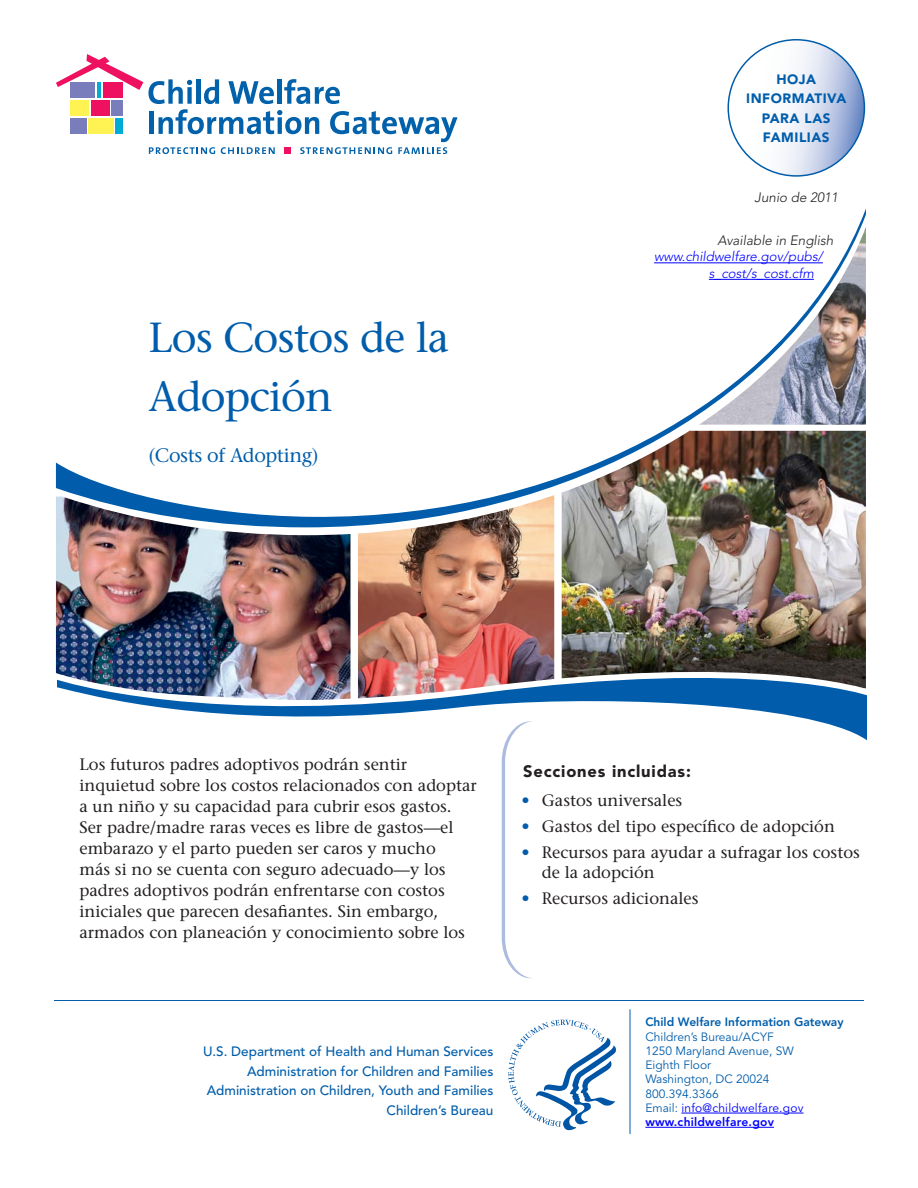
<style>
.page{position:relative;width:918px;height:1188px;background:#fff}
.page>*{position:absolute;margin:0;border:0;box-sizing:border-box;transform-origin:0 0}
.Cover_header{font:42px/58.5px "Stone Serif";letter-spacing:-.02em;color:#015dab}
.Cover_subhead{font:19.5px "Stone Serif";letter-spacing:-.02em;color:#015dab}
.Body_copy{font:16.5px/21px "Stone Serif";color:#231f20}
.What_s_Inside_list{font:16.5px/19.5px "Stone Serif";color:#231f20}
.t1{font:900 16.5px "Avenir";letter-spacing:.05em;color:#231f20}
.t2{font:500 13.5px/19.5px "Avenir";color:#015dab;text-align:right}
.t3{font:italic 300 13.5px "Avenir";color:#00f}
.t4{font:900 13.5px/19.5px "Avenir";letter-spacing:.04em;color:#015dab;text-align:center}
.t5{font:italic 300 13.5px "Avenir";color:#231f20}
.t6{font:12px "Avenir";color:#015dab}
.t7{font:800 12px "Avenir";color:#015dab}
.t8{font:12px "Avenir";letter-spacing:.02em;color:#00f}
.t9{font:800 12px "Avenir";letter-spacing:.02em;color:#00f}
.s1{color:#015dab}
</style>
<div class="page">
<svg style="left:728px;top:40px;width:136px;height:136px"></svg>
<svg style="left:502px;top:758px;width:28px;height:220px"></svg>
<hr style="left:630px;top:1009px;width:1px;height:125px;background:#015dab">
<hr style="left:54px;top:1000px;width:810px;height:1px;background:#015dab">
<svg style="left:56px;top:54px;width:402px;height:100px"></svg>
<div style="left:284px;top:147px;width:7px;height:7px;background:#ed1160"></div>
<svg style="left:508px;top:1020px;width:108px;height:110px"></svg>
<hr style="left:681px;top:1113px;width:123px;height:1px;background:#00f">
<hr style="left:645px;top:1127px;width:129px;height:1px;background:#00f">
<img style="left:563px;top:527px;width:303px;height:128px">
<img style="left:56px;top:527px;width:293px;height:128px">
<img style="left:349px;top:527px;width:214px;height:128px">
<img style="left:55px;top:655px;width:812px;height:103px">
<svg style="left:56px;top:209px;width:810px;height:318px"></svg>
<p class="Cover_header" style="left:148px;top:309px;width:302px">Los Costos de la<br>Adopción</p>
<p class="Cover_subhead" style="left:148px;top:444px;width:172px">(Costs of Adopting)</p>
<p class="t4" style="left:746px;top:69px;width:102px">HOJA<br>INFORMATIVA<br>PARA LAS<br>FAMILIAS</p>
<p class="t5" style="left:755px;top:190px;width:85px">Junio de 2011</p>
<p class="t5" style="left:717px;top:232px;width:118px">Available in English</p>
<p class="t3" style="left:654px;top:249px;width:170px">www.childwelfare.gov/pubs/</p>
<p class="t3" style="left:709px;top:265px;width:107px">s_cost/s_cost.cfm</p>
<p class="Body_copy" style="left:80px;top:754px;width:399px">Los futuros padres adoptivos podrán sentir inquietud sobre los costos relacionados con adoptar a un niño y su capacidad para cubrir esos gastos.<br>Ser padre/madre raras veces es libre de gastos—el embarazo y el parto pueden ser caros y mucho<br>más si no se cuenta con seguro adecuado—y los padres adoptivos podrán enfrentarse con costos iniciales que parecen desafiantes. Sin embargo, armados con planeación y conocimiento sobre los</p>
<p class="t2" style="left:203px;top:1042px;width:292px">U.S. Department of Health and Human Services Administration for Children and Families Administration on Children, Youth and Families Children’s Bureau</p>
<p class="t1" style="left:523px;top:762px;width:169px">Secciones incluidas:</p>
<p class="What_s_Inside_list" style="left:522px;top:791px;width:162px"><span class="s1">•</span> Gastos universales</p>
<p class="What_s_Inside_list" style="left:522px;top:817px;width:315px"><span class="s1">•</span> Gastos del tipo específico de adopción</p>
<p class="What_s_Inside_list" style="left:542px;top:843px;width:320px;text-indent:-20px"><span class="s1">•</span> Recursos para ayudar a sufragar los costos de la adopción</p>
<p class="What_s_Inside_list" style="left:522px;top:889px;width:178px"><span class="s1">•</span> Recursos adicionales</p>
<p class="t7" style="left:645px;top:1015px;width:200px">Child Welfare Information Gateway</p>
<p class="t6" style="left:645px;top:1030px;width:130px">Children’s Bureau/ACYF</p>
<p class="t6" style="left:645px;top:1044px;width:150px">1250 Maryland Avenue, SW</p>
<p class="t6" style="left:645px;top:1058px;width:67px">Eighth Floor</p>
<p class="t6" style="left:645px;top:1072px;width:126px">Washington, DC 20024</p>
<p class="t6" style="left:645px;top:1087px;width:75px">800.394.3366</p>
<p class="t8" style="left:645px;top:1101px;width:160px"><span class="s1">Email:</span> info@childwelfare.gov</p>
<p class="t9" style="left:645px;top:1115px;width:130px">www.childwelfare.gov</p>
</div>
